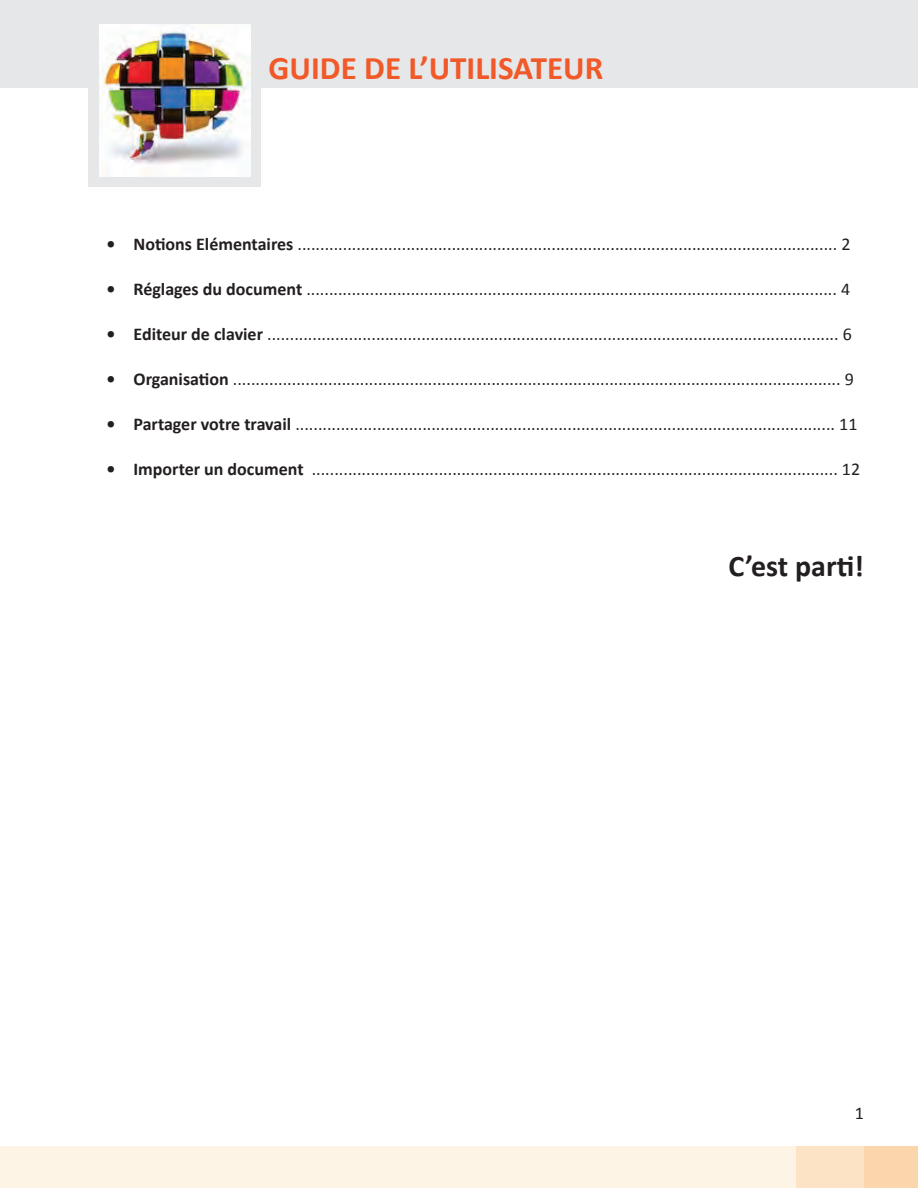
<style>
.page{position:relative;width:918px;height:1188px;background:#fff}
.page>*{position:absolute;margin:0;border:0;box-sizing:border-box;transform-origin:0 0}
.t1{font:700 33px "Calibri";color:#f15929}
.t2{font:700 30px "Calibri";color:#231f20}
.t3{font:18px "Calibri";color:#231f20}
.s1{font-weight:700}
</style>
<div class="page">
<div style="left:0;top:1px;width:918px;height:87px;background:#e6e7e9"></div>
<div style="left:0;top:1146px;width:918px;height:42px;background:#fef4e6"></div>
<div style="left:796px;top:1146px;width:122px;height:42px;background:#fce3c6"></div>
<div style="left:864px;top:1146px;width:54px;height:42px;background:#fbd5ab"></div>
<div style="left:88px;top:14px;width:173px;height:173px;background:#e6e7e9"></div>
<img style="left:99px;top:25px;width:151px;height:151px">
<h1 class="t1" style="left:268px;top:47px;width:336px">GUIDE DE L’UTILISATEUR</h1>
<p class="t3" style="left:106px;top:233px;width:745px"><span class="s1">• Notions Elémentaires</span> ....................................................................................................................... 2</p>
<p class="t3" style="left:106px;top:278px;width:745px"><span class="s1">• Réglages du document</span> ..................................................................................................................... 4</p>
<p class="t3" style="left:106px;top:323px;width:747px"><span class="s1">• Editeur de clavier</span> .............................................................................................................................. 6</p>
<p class="t3" style="left:106px;top:368px;width:749px"><span class="s1">• Organisation</span> ...................................................................................................................................... 9</p>
<p class="t3" style="left:106px;top:413px;width:752px"><span class="s1">• Partager votre travail</span> ....................................................................................................................... 11</p>
<p class="t3" style="left:106px;top:458px;width:755px"><span class="s1">• Importer un document</span> .................................................................................................................... 12</p>
<h2 class="t2" style="left:729px;top:547px;width:137px">C’est parti!</h2>
<p class="t3" style="left:855px;top:1102px;width:11px">1</p>
</div>
